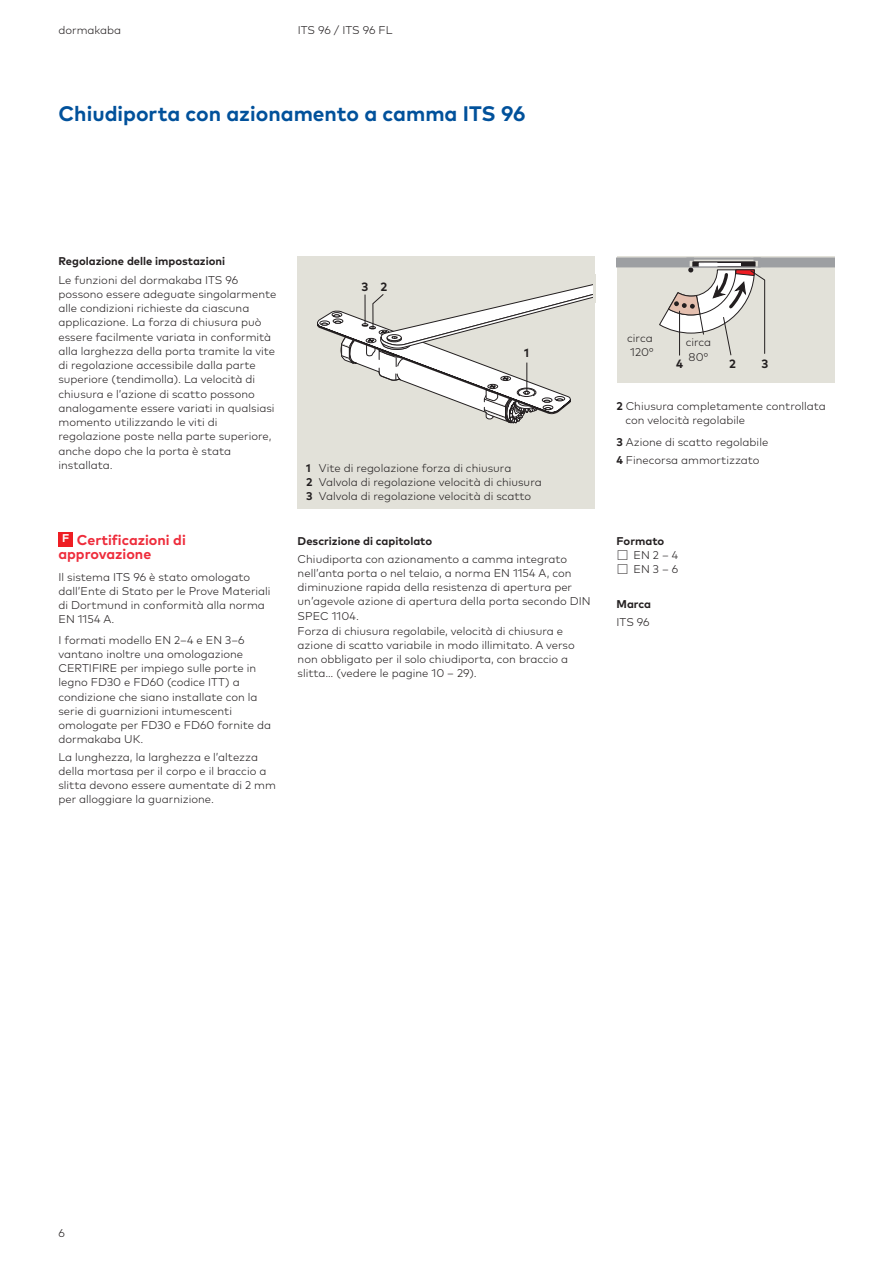
<style>
.page{position:relative;width:893px;height:1263px;background:#fff}
.page>*{position:absolute;margin:0;border:0;box-sizing:border-box;transform-origin:0 0}
.t1{font:700 21px "Mark Pro";color:#01519b}
.t2{font:700 14.25px/14.2px "Mark Pro";color:#ee2c3b}
.t3{font:700 12px "Mark Pro";color:#231f20}
.t4{font:300 11.25px/14.2px "Mark Pro";color:#231f20}
.t5{font:700 11.25px "Mark Pro";color:#231f20}
.s1{font-weight:700}
</style>
<div class="page">
<div style="left:298px;top:256px;width:297px;height:252px;background:#e2e1d9"></div>
<svg style="left:317px;top:284px;width:276px;height:140px"></svg>
<div style="left:617px;top:256px;width:217px;height:126px;background:#e2e1d9"></div>
<svg style="left:617px;top:257px;width:217px;height:99px"></svg>
<hr style="left:679px;top:311px;width:1px;height:44px;background:#231f20">
<div style="left:58px;top:532px;width:15px;height:14px;background:#ee1d23"></div>
<p class="t4" style="left:58px;top:22px;width:64px">dormakaba</p>
<p class="t4" style="left:298px;top:22px;width:96px">ITS 96 / ITS 96 FL</p>
<h1 class="t1" style="left:58px;top:98px;width:469px">Chiudiporta con azionamento a camma ITS 96</h1>
<p class="t5" style="left:58px;top:253px;width:168px">Regolazione delle impostazioni</p>
<p class="t4" style="left:58px;top:271px;width:219px">Le funzioni del dormakaba ITS 96 possono essere adeguate singolarmente alle condizioni richieste da ciascuna applicazione. La forza di chiusura può essere facilmente variata in conformità alla larghezza della porta tramite la vite di regolazione accessibile dalla parte superiore (tendimolla). La velocità di chiusura e l’azione di scatto possono analogamente essere variati in qualsiasi momento utilizzando le viti di regolazione poste nella parte superiore, anche dopo che la porta è stata installata.</p>
<p class="t2" style="left:58px;top:531px;width:129px"><sup>F</sup> Certificazioni di approvazione</p>
<p class="t4" style="left:58px;top:568px;width:214px">Il sistema ITS 96 è stato omologato dall’Ente di Stato per le Prove Materiali di Dortmund in conformità alla norma<br>EN 1154 A.</p>
<p class="t4" style="left:58px;top:631px;width:214px">I formati modello EN 2–4 e EN 3–6 vantano inoltre una omologazione<br>CERTIFIRE per impiego sulle porte in legno FD30 e FD60 (codice ITT) a condizione che siano installate con la serie di guarnizioni intumescenti omologate per FD30 e FD60 fornite da dormakaba UK.</p>
<p class="t4" style="left:58px;top:749px;width:219px">La lunghezza, la larghezza e l’altezza della mortasa per il corpo e il braccio a slitta devono essere aumentate di 2 mm per alloggiare la guarnizione.</p>
<p class="t3" style="left:361px;top:280px;width:27px">3 2</p>
<p class="t3" style="left:524px;top:346px;width:6px">1</p>
<p class="t4" style="left:306px;top:460px;width:237px"><span class="s1">1</span> Vite di regolazione forza di chiusura<br><span class="s1">2</span> Valvola di regolazione velocità di chiusura<br><span class="s1">3</span> Valvola di regolazione velocità di scatto</p>
<p class="t5" style="left:298px;top:532px;width:136px">Descrizione di capitolato</p>
<p class="t4" style="left:298px;top:550px;width:294px">Chiudiporta con azionamento a camma integrato nell’anta porta o nel telaio, a norma EN 1154 A, con diminuzione rapida della resistenza di apertura per un’agevole azione di apertura della porta secondo DIN SPEC 1104.<br>Forza di chiusura regolabile, velocità di chiusura e azione di scatto variabile in modo illimitato. A verso non obbligato per il solo chiudiporta, con braccio a slitta… (vedere le pagine 10 – 29).</p>
<p class="t4" style="left:627px;top:330px;width:28px">circa<br>120°</p>
<p class="t4" style="left:686px;top:334px;width:27px">circa<br>80°</p>
<p class="t3" style="left:676px;top:357px;width:9px">4</p>
<p class="t3" style="left:729px;top:357px;width:8px">2</p>
<p class="t3" style="left:761px;top:357px;width:8px">3</p>
<p class="t4" style="left:625px;top:398px;width:202px;text-indent:-9px"><span class="s1">2</span> Chiusura completamente controllata con velocità regolabile</p>
<p class="t4" style="left:617px;top:432px;width:153px;line-height:18px"><span class="s1">3</span> Azione di scatto regolabile<br><span class="s1">4</span> Finecorsa ammortizzato</p>
<p class="t5" style="left:617px;top:532px;width:49px">Formato</p>
<p class="t4" style="left:617px;top:547px;width:63px">☐ EN 2 – 4 ☐ EN 3 – 6</p>
<p class="t5" style="left:617px;top:595px;width:36px">Marca</p>
<p class="t4" style="left:617px;top:614px;width:35px">ITS 96</p>
<p class="t4" style="left:58px;top:1225px;width:8px">6</p>
</div>
